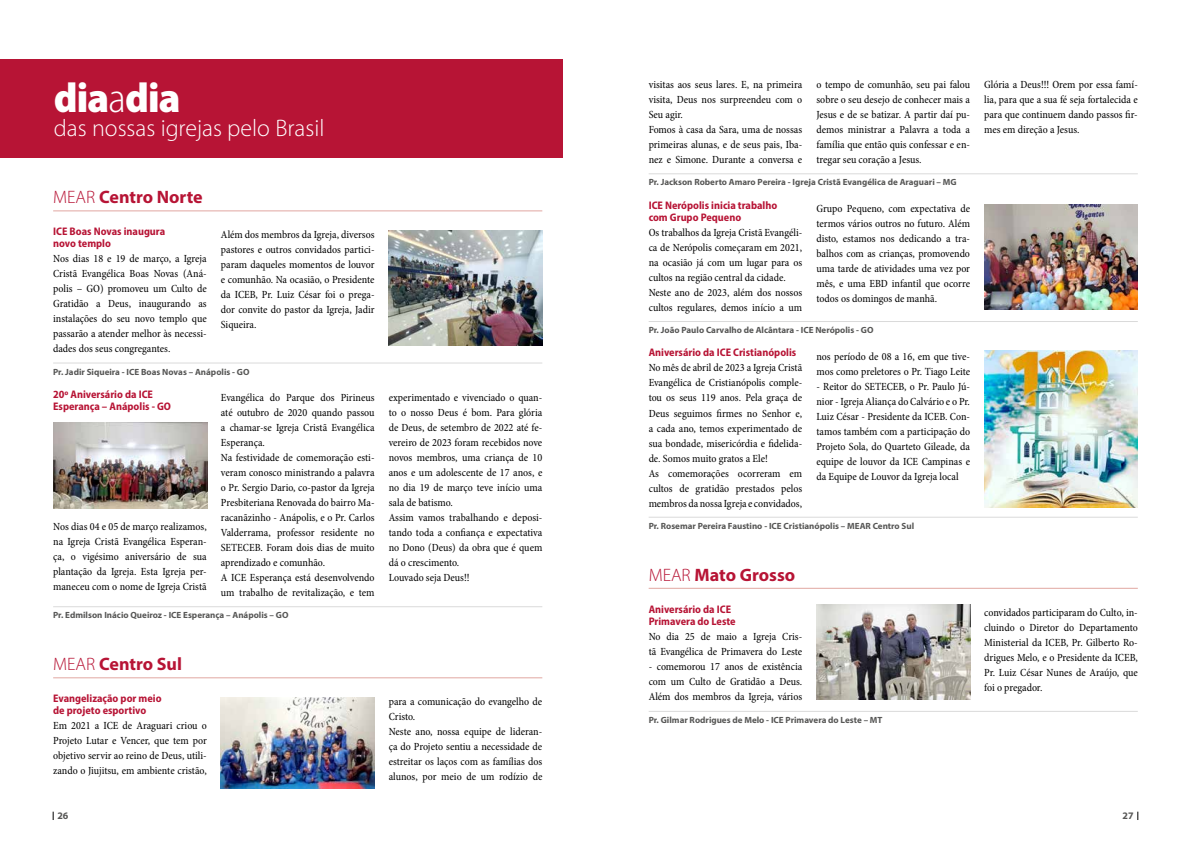
<style>
.page{position:relative;width:1191px;height:842px;background:#fff}
.page>*{position:absolute;margin:0;border:0;box-sizing:border-box;transform-origin:0 0}
.t1{font:900 semi-condensed 42px "Myriad Pro";letter-spacing:-.02em;color:#fff}
.t2{font:300 24px "Myriad Pro";color:#fff}
.t3{font:700 18px "Myriad Pro";color:#b71435}
.t4{font:condensed 11px/15px "Minion Pro";color:#000;text-align:justify}
.t5{font:700 semi-condensed 11px/12px "Myriad Pro";color:#b71435}
.t6{font:700 10px "Myriad Pro";color:#575756}
.t7{font:700 9px "Myriad Pro";color:#575756}
.s1{font-weight:300}
</style>
<div class="page">
<hr style="left:648px;top:174px;width:489px;height:1px;background:#dadada">
<hr style="left:648px;top:321px;width:489px;height:1px;background:#dadada">
<hr style="left:648px;top:517px;width:489px;height:1px;background:#dadada">
<hr style="left:648px;top:588px;width:489px;height:1px;background:#e1a7a1">
<hr style="left:648px;top:711px;width:489px;height:1px;background:#dadada">
<img style="left:984px;top:204px;width:153px;height:105px">
<img style="left:816px;top:605px;width:154px;height:94px">
<img style="left:984px;top:351px;width:153px;height:156px">
<hr style="left:53px;top:211px;width:489px;height:1px;background:#e1a7a1">
<hr style="left:53px;top:363px;width:489px;height:1px;background:#dadada">
<hr style="left:53px;top:606px;width:489px;height:1px;background:#dadada">
<hr style="left:53px;top:677px;width:489px;height:1px;background:#e1a7a1">
<div style="left:0;top:59px;width:563px;height:98px;background:#b71435"></div>
<img style="left:389px;top:230px;width:153px;height:115px">
<img style="left:54px;top:422px;width:153px;height:86px">
<img style="left:221px;top:697px;width:153px;height:92px">
<h1 class="t1" style="left:54px;top:70px;width:128px">dia<span class="s1">a</span>dia</h1>
<h2 class="t2" style="left:54px;top:114px;width:272px">das nossas igrejas pelo Brasil</h2>
<h3 class="t3" style="left:53px;top:186px;width:151px"><span class="s1">MEAR</span> Centro Norte</h3>
<p class="t5" style="left:53px;top:225px;width:114px">ICE Boas Novas inaugura novo templo</p>
<p class="t4" style="left:53px;top:251px;width:155px">Nos dias 18 e 19 de março, a Igreja Cristã Evangélica Boas Novas (Aná&shy;polis – GO) promoveu um Culto de Gratidão a Deus, inaugurando as instalações do seu novo templo que passarão a atender melhor às necessi&shy;dades dos seus congregantes.</p>
<p class="t4" style="left:221px;top:227px;width:155px">Além dos membros da Igreja, diversos pastores e outros convidados partici&shy;param daqueles momentos de louvor e comunhão. Na ocasião, o Presidente da ICEB, Pr. Luiz César foi o prega&shy;dor convite do pastor da Igreja, Jadir Siqueira.</p>
<p class="t7" style="left:53px;top:366px;width:198px">Pr. Jadir Siqueira - ICE Boas Novas – Anápolis - GO</p>
<p class="t5" style="left:53px;top:388px;width:119px">20º Aniversário da ICE<br>Esperança – Anápolis - GO</p>
<p class="t4" style="left:221px;top:390px;width:155px;text-align:left">Evangélica do Parque dos Pirineus até outubro de 2020 quando passou a chamar-se Igreja Cristã Evangélica Esperança.<br>Na festividade de comemoração esti&shy;veram conosco ministrando a palavra o Pr. Sergio Dario, co-pastor da Igreja Presbiteriana Renovada do bairro Ma&shy;racanãzinho - Anápolis, e o Pr. Carlos Valderrama, professor residente no SETECEB. Foram dois dias de muito aprendizado e comunhão.<br>A ICE Esperança está desenvolvendo um trabalho de revitalização, e tem</p>
<p class="t4" style="left:389px;top:390px;width:155px;text-align:left">experimentado e vivenciado o quan&shy;to o nosso Deus é bom. Para glória de Deus, de setembro de 2022 até fe&shy;vereiro de 2023 foram recebidos nove novos membros, uma criança de 10 anos e um adolescente de 17 anos, e no dia 19 de março teve início uma sala de batismo.<br>Assim vamos trabalhando e deposi&shy;tando toda a confiança e expectativa no Dono (Deus) da obra que é quem dá o crescimento.<br>Louvado seja Deus!!</p>
<p class="t7" style="left:53px;top:609px;width:237px">Pr. Edmilson Inácio Queiroz - ICE Esperança – Anápolis – GO</p>
<h3 class="t3" style="left:53px;top:652px;width:130px"><span class="s1">MEAR</span> Centro Sul</h3>
<p class="t5" style="left:53px;top:692px;width:110px">Evangelização por meio de projeto esportivo</p>
<p class="t4" style="left:53px;top:718px;width:155px">Em 2021 a ICE de Araguari criou o Projeto Lutar e Vencer, que tem por objetivo servir ao reino de Deus, utili&shy;zando o Jiujitsu, em ambiente cristão,</p>
<p class="t4" style="left:53px;top:519px;width:155px">Nos dias 04 e 05 de março realizamos, na Igreja Cristã Evangélica Esperan&shy;ça, o vigésimo aniversário de sua plantação da Igreja. Esta Igreja per&shy;maneceu com o nome de Igreja Cristã</p>
<p class="t4" style="left:389px;top:694px;width:155px;text-align:left">para a comunicação do evangelho de<br>Cristo.<br>Neste ano, nossa equipe de lideran&shy;ça do Projeto sentiu a necessidade de estreitar os laços com as famílias dos alunos, por meio de um rodízio de</p>
<p class="t4" style="left:648px;top:77px;width:155px;text-align:left">visitas aos seus lares. E, na primeira visita, Deus nos surpreendeu com o<br>Seu agir.<br>Fomos à casa da Sara, uma de nossas primeiras alunas, e de seus pais, Iba&shy;nez e Simone. Durante a conversa e</p>
<p class="t4" style="left:816px;top:77px;width:155px">o tempo de comunhão, seu pai falou sobre o seu desejo de conhecer mais a Jesus e de se batizar. A partir daí pu&shy;demos ministrar a Palavra a toda a família que então quis confessar e en&shy;tregar seu coração a Jesus.</p>
<p class="t4" style="left:984px;top:77px;width:155px">Glória a Deus!!! Orem por essa famí&shy;lia, para que a sua fé seja fortalecida e para que continuem dando passos fir&shy;mes em direção a Jesus.</p>
<p class="t7" style="left:648px;top:177px;width:309px">Pr. Jackson Roberto Amaro Pereira - Igreja Cristã Evangélica de Araguari – MG</p>
<p class="t5" style="left:648px;top:199px;width:130px">ICE Nerópolis inicia trabalho com Grupo Pequeno</p>
<p class="t4" style="left:648px;top:225px;width:155px;text-align:left">Os trabalhos da Igreja Cristã Evangéli&shy;ca de Nerópolis começaram em 2021, na ocasião já com um lugar para os cultos na região central da cidade.<br>Neste ano de 2023, além dos nossos cultos regulares, demos início a um</p>
<p class="t4" style="left:816px;top:201px;width:155px">Grupo Pequeno, com expectativa de termos vários outros no futuro. Além disto, estamos nos dedicando a tra&shy;balhos com as crianças, promovendo uma tarde de atividades uma vez por mês, e uma EBD infantil que ocorre todos os domingos de manhã.</p>
<p class="t7" style="left:648px;top:324px;width:226px">Pr. João Paulo Carvalho de Alcântara - ICE Nerópolis - GO</p>
<p class="t5" style="left:648px;top:346px;width:149px">Aniversário da ICE Cristianópolis</p>
<p class="t4" style="left:648px;top:361px;width:155px;text-align:left">No mês de abril de 2023 a Igreja Cristã Evangélica de Cristianópolis comple&shy;tou os seus 119 anos. Pela graça de Deus seguimos firmes no Senhor e, a cada ano, temos experimentado de sua bondade, misericórdia e fidelida&shy;de. Somos muito gratos a Ele!<br>As comemorações ocorreram em cultos de gratidão prestados pelos membros da nossa Igreja e convidados,</p>
<p class="t4" style="left:816px;top:349px;width:155px">nos período de 08 a 16, em que tive&shy;mos como preletores o Pr. Tiago Leite</p>
<p class="t4" style="left:816px;top:379px;width:155px">- Reitor do SETECEB, o Pr. Paulo Jú&shy;nior - Igreja Aliança do Calvário e o Pr.<br>Luiz César - Presidente da ICEB. Con&shy;tamos também com a participação do Projeto Sola, do Quarteto Gileade, da equipe de louvor da ICE Campinas e da Equipe de Louvor da Igreja local</p>
<p class="t7" style="left:648px;top:520px;width:267px">Pr. Rosemar Pereira Faustino - ICE Cristianópolis – MEAR Centro Sul</p>
<h3 class="t3" style="left:648px;top:563px;width:148px"><span class="s1">MEAR</span> Mato Grosso</h3>
<p class="t5" style="left:648px;top:603px;width:89px">Aniversário da ICE<br>Primavera do Leste</p>
<p class="t4" style="left:648px;top:629px;width:155px">No dia 25 de maio a Igreja Cris&shy;tã Evangélica de Primavera do Leste</p>
<p class="t4" style="left:648px;top:659px;width:155px">- comemorou 17 anos de existência com um Culto de Gratidão a Deus.<br>Além dos membros da Igreja, vários</p>
<p class="t7" style="left:648px;top:714px;width:235px">Pr. Gilmar Rodrigues de Melo - ICE Primavera do Leste – MT</p>
<p class="t4" style="left:984px;top:605px;width:155px">convidados participaram do Culto, in&shy;cluindo o Diretor do Departamento Ministerial da ICEB, Pr. Gilberto Ro&shy;drigues Melo, e o Presidente da ICEB, Pr. Luiz César Nunes de Araújo, que foi o pregador.</p>
<p class="t6" style="left:57px;top:809px;width:13px">26</p>
<p class="t6" style="left:1122px;top:809px;width:13px">27</p>
</div>
